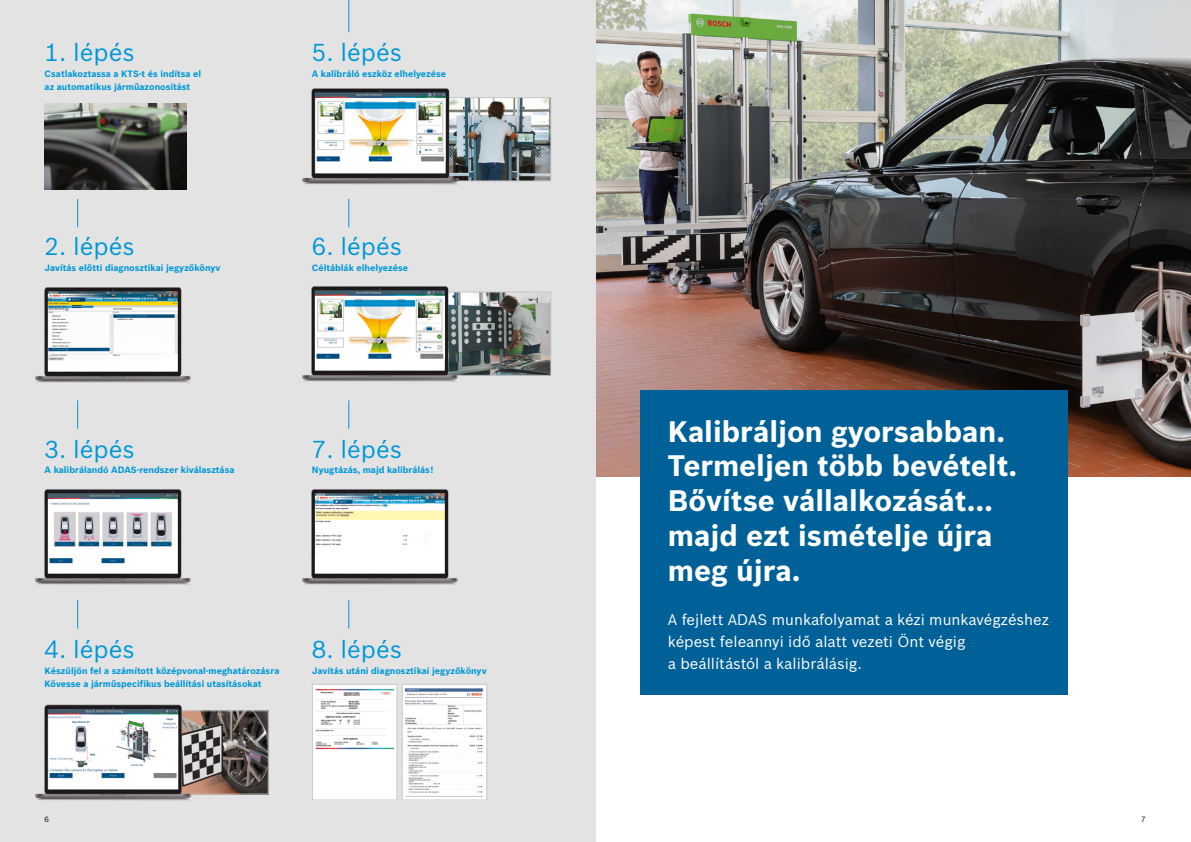
<style>
.page{position:relative;width:1191px;height:842px;background:#fff}
.page>*{position:absolute;margin:0;border:0;box-sizing:border-box;transform-origin:0 0}
.Copy_2_4___4_8_M_reg{font:700 29px/34.8px "Bosch Sans";color:#fff}
.Copy_2_4___4_8_M_reg-2{font:24px "Bosch Sans";color:#0098d7}
.Copy_2_4___4_8_M_reg-3{font:15px/22px "Bosch Sans";color:#fff}
.Copy_2_4___4_8_M_reg-4{font:700 9px/13px "Bosch Sans";color:#0098d7}
.t1{font:7.5px "Bosch Sans";color:#000}
</style>
<div class="page">
<img style="left:595px;top:0;width:596px;height:476px">
<div style="left:640px;top:390px;width:427px;height:305px;background:#006098"></div>
<div style="left:0;top:0;width:595px;height:842px;background:#e3e3e3"></div>
<svg style="left:77px;top:199px;width:1px;height:28px"></svg>
<svg style="left:348px;top:199px;width:1px;height:28px"></svg>
<svg style="left:77px;top:400px;width:1px;height:29px"></svg>
<svg style="left:348px;top:400px;width:1px;height:29px"></svg>
<svg style="left:77px;top:600px;width:1px;height:28px"></svg>
<svg style="left:348px;top:600px;width:1px;height:28px"></svg>
<img style="left:45px;top:104px;width:142px;height:86px">
<img style="left:35px;top:287px;width:156px;height:96px">
<img style="left:35px;top:489px;width:156px;height:96px">
<hr style="left:348px;top:0;width:1px;height:32px;background:#0098d7">
<img style="left:209px;top:712px;width:57px;height:80px">
<div style="left:133px;top:710px;width:135px;height:84px;border:1px solid #c6c6c6"></div>
<img style="left:483px;top:99px;width:66px;height:80px">
<div style="left:412px;top:97px;width:139px;height:84px;border:1px solid #c6c6c6"></div>
<img style="left:483px;top:294px;width:66px;height:80px">
<div style="left:412px;top:292px;width:139px;height:84px;border:1px solid #c6c6c6"></div>
<img style="left:314px;top:686px;width:81px;height:112px">
<div style="left:312px;top:684px;width:85px;height:116px;border:1px solid #c6c6c6"></div>
<img style="left:404px;top:686px;width:81px;height:112px">
<div style="left:402px;top:684px;width:85px;height:116px;border:1px solid #c6c6c6"></div>
<img style="left:35px;top:704px;width:174px;height:97px">
<img style="left:302px;top:88px;width:181px;height:97px">
<img style="left:302px;top:286px;width:181px;height:96px">
<img style="left:302px;top:489px;width:156px;height:96px">
<p class="Copy_2_4___4_8_M_reg-2" style="left:45px;top:38px;width:91px">1. lépés</p>
<p class="Copy_2_4___4_8_M_reg-4" style="left:45px;top:67px;width:158px">Csatlakoztassa a KTS-t és indítsa el az automatikus járműazonosítást</p>
<p class="Copy_2_4___4_8_M_reg-2" style="left:45px;top:232px;width:91px">2. lépés</p>
<p class="Copy_2_4___4_8_M_reg-4" style="left:45px;top:261px;width:177px">Javítás előtti diagnosztikai jegyzőkönyv</p>
<p class="Copy_2_4___4_8_M_reg-2" style="left:312px;top:38px;width:91px">5. lépés</p>
<p class="Copy_2_4___4_8_M_reg-4" style="left:312px;top:67px;width:136px">A kalibráló eszköz elhelyezése</p>
<p class="Copy_2_4___4_8_M_reg-2" style="left:312px;top:232px;width:91px">6. lépés</p>
<p class="Copy_2_4___4_8_M_reg-4" style="left:312px;top:261px;width:98px">Céltáblák elhelyezése</p>
<p class="Copy_2_4___4_8_M_reg-2" style="left:45px;top:434px;width:91px">3. lépés</p>
<p class="Copy_2_4___4_8_M_reg-4" style="left:45px;top:464px;width:191px">A kalibrálandó ADAS-rendszer kiválasztása</p>
<p class="Copy_2_4___4_8_M_reg-2" style="left:312px;top:434px;width:91px">7. lépés</p>
<p class="Copy_2_4___4_8_M_reg-4" style="left:312px;top:464px;width:123px">Nyugtázás, majd kalibrálás!</p>
<p class="Copy_2_4___4_8_M_reg-2" style="left:45px;top:634px;width:91px">4. lépés</p>
<p class="Copy_2_4___4_8_M_reg-4" style="left:45px;top:664px;width:236px">Készüljön fel a számított középvonal-meghatározásra</p>
<p class="Copy_2_4___4_8_M_reg-4" style="left:45px;top:677px;width:218px">Kövesse a járműspecifikus beállítási utasításokat</p>
<p class="Copy_2_4___4_8_M_reg-2" style="left:312px;top:634px;width:91px">8. lépés</p>
<p class="Copy_2_4___4_8_M_reg-4" style="left:312px;top:664px;width:176px">Javítás utáni diagnosztikai jegyzőkönyv</p>
<p class="Copy_2_4___4_8_M_reg" style="left:668px;top:414px;width:339px">Kalibráljon gyorsabban.</p>
<p class="Copy_2_4___4_8_M_reg" style="left:668px;top:449px;width:351px">Termeljen több bevételt.</p>
<p class="Copy_2_4___4_8_M_reg" style="left:668px;top:483px;width:326px">Bővítse vállalkozását…</p>
<p class="Copy_2_4___4_8_M_reg" style="left:668px;top:518px;width:326px">majd ezt ismételje újra meg újra.</p>
<p class="Copy_2_4___4_8_M_reg-3" style="left:668px;top:608px;width:383px">A fejlett ADAS munkafolyamat a kézi munkavégzéshez képest feleannyi idő alatt vezeti Önt végig</p>
<p class="Copy_2_4___4_8_M_reg-3" style="left:668px;top:652px;width:195px">a beállítástól a kalibrálásig.</p>
<p class="t1" style="left:45px;top:815px;width:6px">6</p>
<p class="t1" style="left:1141px;top:815px;width:6px">7</p>
</div>
